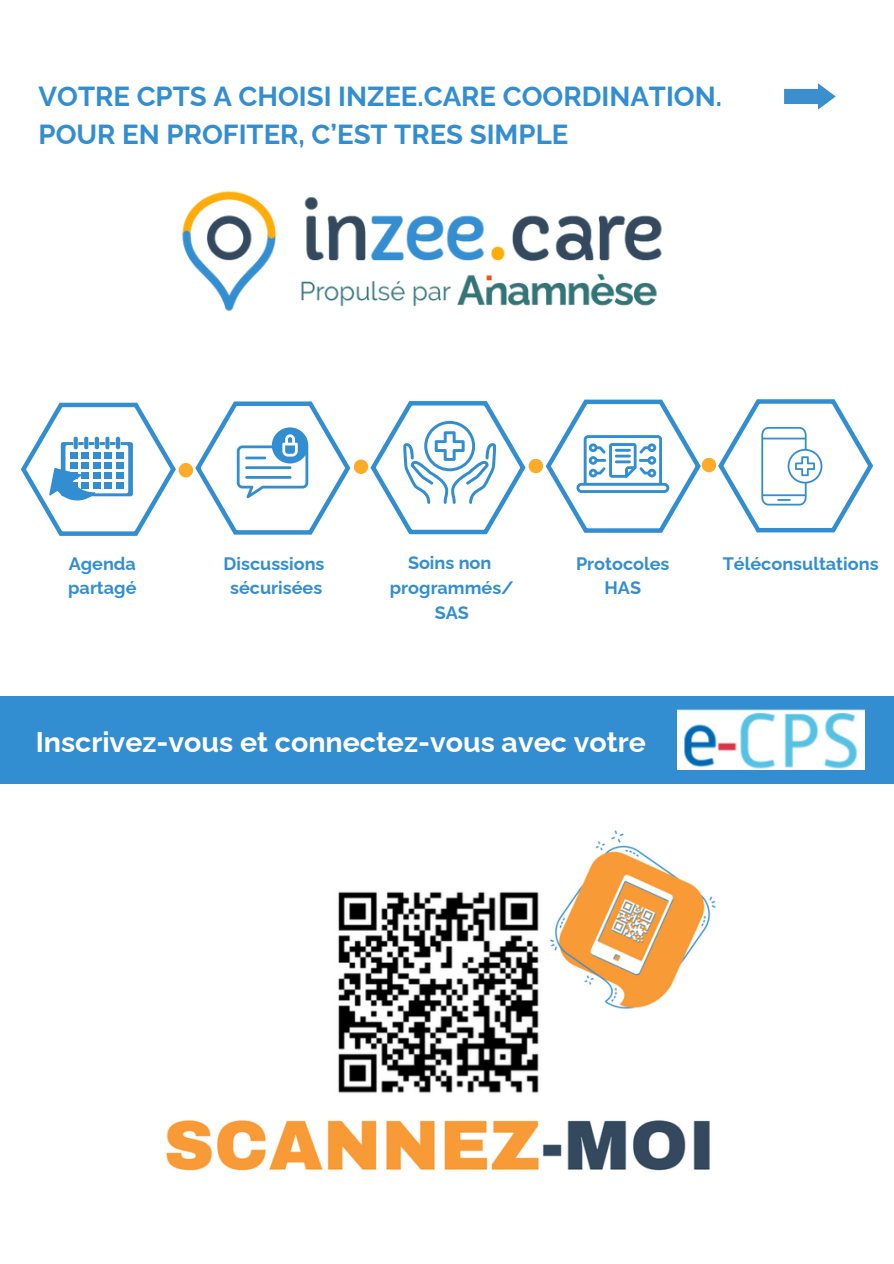
<style>
.page{position:relative;width:894px;height:1264px;background:#fff}
.page>*{position:absolute;margin:0;border:0;box-sizing:border-box;transform-origin:0 0}
.t1{font:700 28.5px "Raleway";color:#fff}
.t2{font:700 27.6px "Raleway";color:#338ed1}
.t3{font:700 18px/24.8px "Raleway";color:#338ed1;text-align:center}
</style>
<div class="page">
<img style="left:182px;top:191px;width:480px;height:121px">
<svg style="left:784px;top:83px;width:51px;height:27px"></svg>
<svg style="left:195px;top:401px;width:155px;height:134px"></svg>
<hr style="left:245px;top:476px;width:46px;height:3px;background:#338ed1">
<hr style="left:245px;top:466px;width:46px;height:3px;background:#338ed1">
<hr style="left:245px;top:456px;width:21px;height:3px;background:#338ed1">
<svg style="left:370px;top:401px;width:155px;height:133px"></svg>
<svg style="left:545px;top:399px;width:156px;height:134px"></svg>
<hr style="left:614px;top:449px;width:16px;height:3px;background:#338ed1">
<hr style="left:614px;top:454px;width:16px;height:3px;background:#338ed1">
<hr style="left:614px;top:460px;width:16px;height:3px;background:#338ed1">
<svg style="left:718px;top:399px;width:155px;height:134px"></svg>
<div style="left:528px;top:459px;width:15px;height:14px;background:#fcac29;border-radius:50%"></div>
<div style="left:701px;top:458px;width:15px;height:14px;background:#fcac29;border-radius:50%"></div>
<div style="left:178px;top:463px;width:15px;height:14px;background:#fcac29;border-radius:50%"></div>
<div style="left:353px;top:459px;width:15px;height:15px;background:#fcac29;border-radius:50%"></div>
<img style="left:166px;top:830px;width:550px;height:341px">
<div style="left:0;top:696px;width:893px;height:87px;background:#338ed1"></div>
<img style="left:677px;top:709px;width:187px;height:60px">
<svg style="left:21px;top:402px;width:155px;height:134px"></svg>
<p class="t2" style="left:39px;top:80px;width:684px">VOTRE CPTS A CHOISI INZEE.CARE COORDINATION.</p>
<p class="t2" style="left:39px;top:118px;width:531px">POUR EN PROFITER, C’EST TRES SIMPLE</p>
<p class="t3" style="left:69px;top:551px;width:69px">Agenda</p>
<p class="t3" style="left:68px;top:575px;width:70px">partagé</p>
<p class="t3" style="left:223px;top:551px;width:102px">Discussions</p>
<p class="t3" style="left:230px;top:575px;width:93px">sécurisées</p>
<p class="t3" style="left:408px;top:550px;width:85px">Soins non</p>
<p class="t3" style="left:390px;top:575px;width:125px">programmés/<br>SAS</p>
<p class="t3" style="left:576px;top:551px;width:95px">Protocoles<br>HAS</p>
<p class="t3" style="left:722px;top:551px;width:157px">Téléconsultations</p>
<p class="t1" style="left:36px;top:724px;width:611px">Inscrivez-vous et connectez-vous avec votre</p>
</div>
